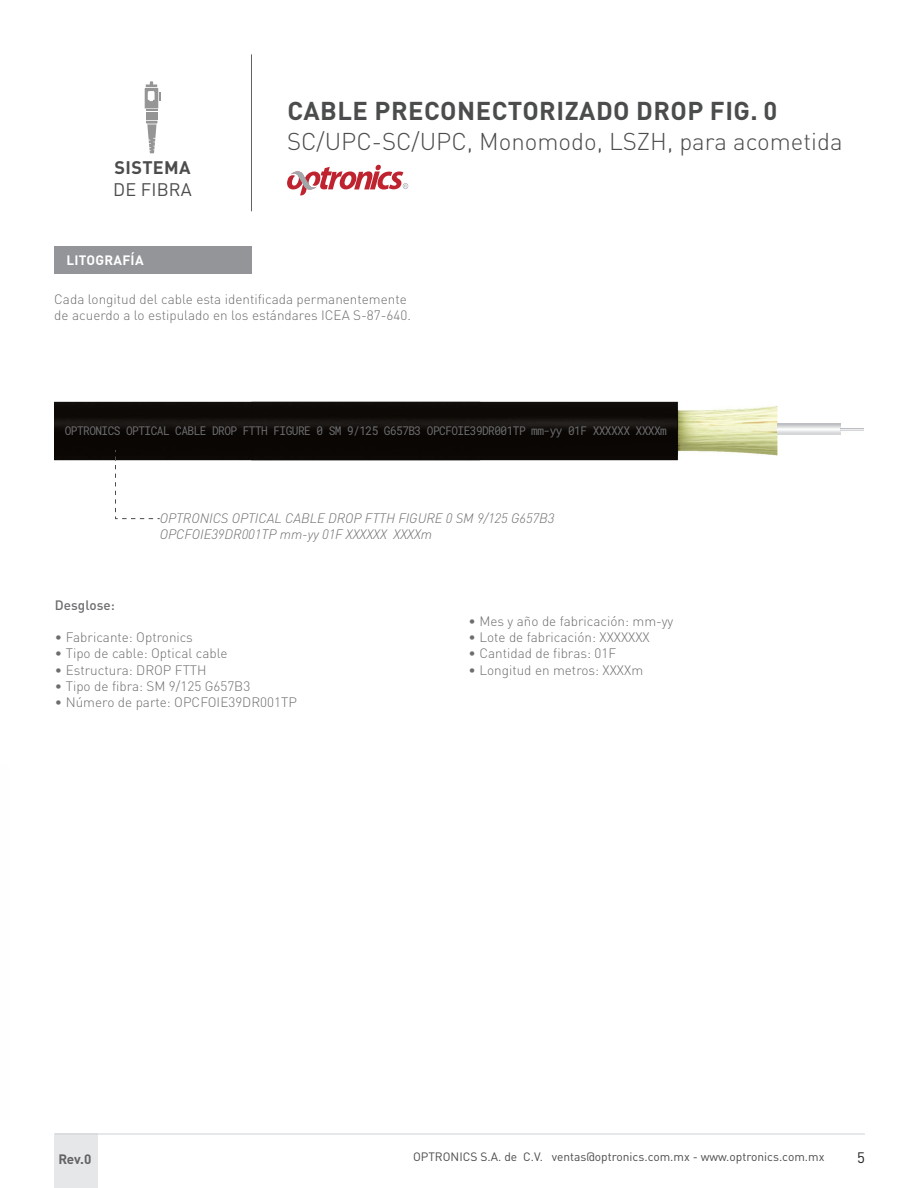
<style>
.page{position:relative;width:918px;height:1188px;background:#fff}
.page>*{position:absolute;margin:0;border:0;box-sizing:border-box;transform-origin:0 0}
.t1{font:700 25.5px "DIN Pro";letter-spacing:.02em;color:#4b4c4d}
.t2{font:300 24px "DIN Pro";color:#4b4c4d}
.t3{font:700 18px "DIN Pro";letter-spacing:.02em;color:#4b4c4d}
.t4{font:18px "DIN Pro";letter-spacing:.01em;color:#4b4c4d}
.t5{font:15px "DIN Pro";color:#231f20}
.t6{font:300 13.5px/16.2px "DIN Pro";color:#6c6d70}
.t7{font:italic 300 13.5px/16.2px "DIN Pro";color:#6c6d70}
.t8{font:700 13.5px "DIN Pro";letter-spacing:.02em;color:#fff}
.t9{font:500 13.5px "DIN Pro";color:#6c6d70}
.t10{font:700 13.5px "DIN Pro";color:#636366}
.t11{font:12px "Roboto Mono";letter-spacing:-.05em;color:#6c6d70;scale:.93 1}
.t12{font:12px "DIN Pro";color:#4b4c4d}
</style>
<div class="page">
<div style="left:54px;top:1134px;width:44px;height:54px;background:#e6e7e9"></div>
<hr style="left:55px;top:1134px;width:810px;height:1px;background:#d1d2d4">
<hr style="left:251px;top:54px;width:1px;height:157px;background:#636366">
<svg style="left:287px;top:165px;width:121px;height:30px"></svg>
<svg style="left:145px;top:81px;width:15px;height:72px"></svg>
<img style="left:54px;top:402px;width:197px;height:58px">
<div style="left:54px;top:247px;width:198px;height:27px;background:#939598"></div>
<img style="left:251px;top:402px;width:526px;height:58px">
<svg style="left:115px;top:449px;width:45px;height:70px"></svg>
<svg style="left:777px;top:424px;width:64px;height:11px"></svg>
<svg style="left:841px;top:428px;width:23px;height:2px"></svg>
<h3 class="t3" style="left:114px;top:153px;width:78px">SISTEMA</h3>
<h3 class="t4" style="left:113px;top:177px;width:80px">DE FIBRA</h3>
<h1 class="t1" style="left:287px;top:89px;width:492px">CABLE PRECONECTORIZADO DROP FIG. 0</h1>
<h2 class="t2" style="left:287px;top:123px;width:557px">SC/UPC-SC/UPC, Monomodo, LSZH, para acometida</h2>
<p class="t8" style="left:66px;top:249px;width:79px">LITOGRAFÍA</p>
<p class="t6" style="left:54px;top:290px;width:358px">Cada longitud del cable esta identificada permanentemente de acuerdo a lo estipulado en los estándares ICEA S-87-640.</p>
<p class="t11" style="left:65px;top:422px;width:649px">OPTRONICS OPTICAL CABLE DROP FTTH FIGURE 0 SM 9/125 G657B3 OPCFOIE39DR001TP mm-yy 01F XXXXXX XXXXm</p>
<p class="t7" style="left:160px;top:509px;width:396px">OPTRONICS OPTICAL CABLE DROP FTTH FIGURE 0 SM 9/125 G657B3<br>OPCFOIE39DR001TP mm-yy 01F XXXXXX XXXXm</p>
<p class="t9" style="left:55px;top:594px;width:61px">Desglose:</p>
<p class="t6" style="left:55px;top:628px;width:140px">• Fabricante: Optronics</p>
<p class="t6" style="left:55px;top:644px;width:174px">• Tipo de cable: Optical cable</p>
<p class="t6" style="left:55px;top:661px;width:153px">• Estructura: DROP FTTH</p>
<p class="t6" style="left:55px;top:677px;width:197px">• Tipo de fibra: SM 9/125 G657B3</p>
<p class="t6" style="left:55px;top:693px;width:243px">• Número de parte: OPCFOIE39DR001TP</p>
<p class="t6" style="left:469px;top:612px;width:206px">• Mes y año de fabricación: mm-yy</p>
<p class="t6" style="left:469px;top:628px;width:183px">• Lote de fabricación: XXXXXXX</p>
<p class="t6" style="left:469px;top:644px;width:149px">• Cantidad de fibras: 01F</p>
<p class="t6" style="left:469px;top:661px;width:176px">• Longitud en metros: XXXXm</p>
<p class="t10" style="left:58px;top:1148px;width:34px">Rev.0</p>
<p class="t12" style="left:413px;top:1149px;width:413px">OPTRONICS S.A. de C.V. ventas@optronics.com.mx - www.optronics.com.mx</p>
<p class="t5" style="left:857px;top:1148px;width:9px">5</p>
</div>
